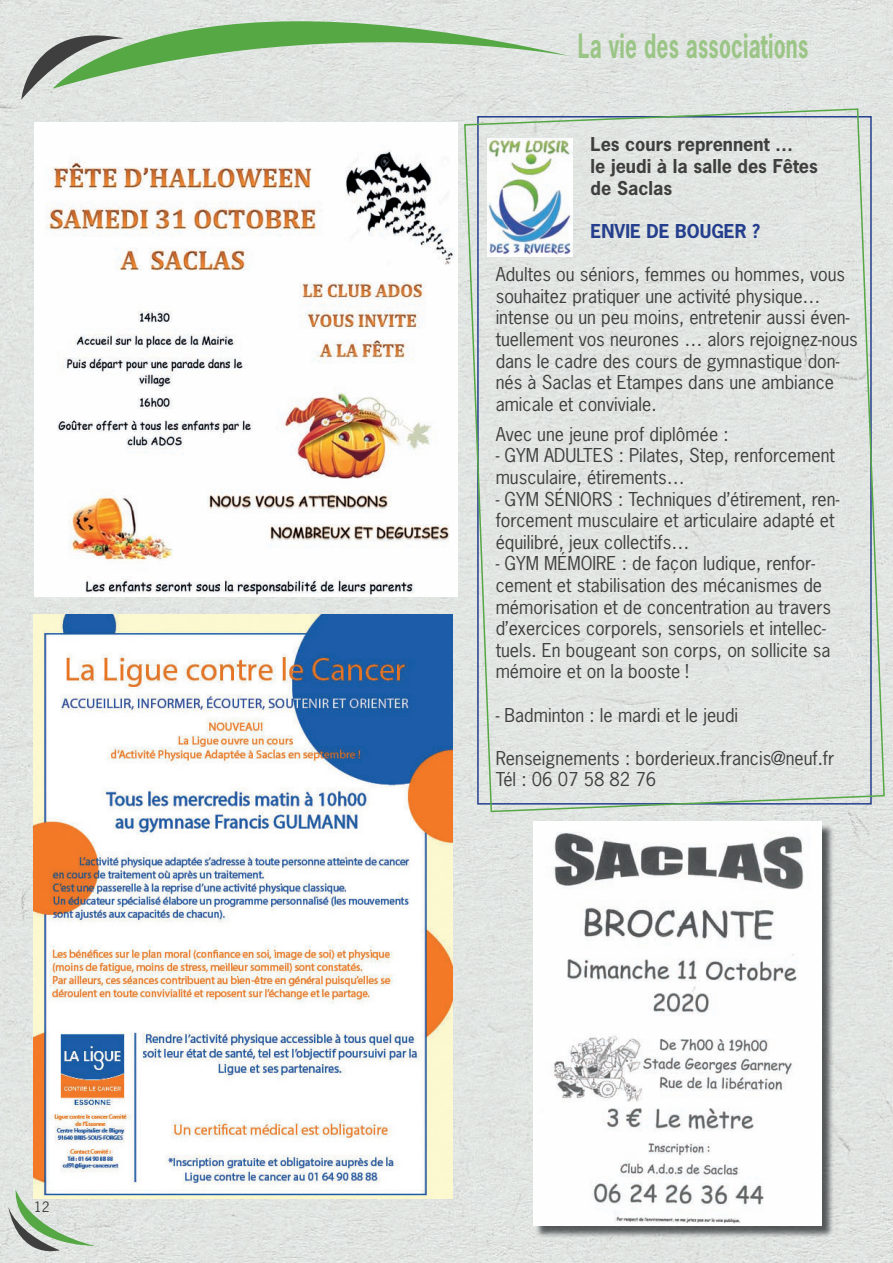
<style>
.page{position:relative;width:893px;height:1263px;background:#fff}
.page>*{position:absolute;margin:0;border:0;box-sizing:border-box;transform-origin:0 0}
.t1{font:700 31.5px "News Gothic Std";letter-spacing:.01em;color:#9bc586;scale:.67 1}
.t2{font:18px/21.6px "News Gothic Std";color:#3f3f3f}
.t3{font:700 18px/21.6px "News Gothic Std";color:#3f3f3f}
.t4{font:700 18px "News Gothic Std";color:#253f8e}
.t5{font:13.5px "News Gothic Std";color:#3f3f3f}
</style>
<div class="page">
<img style="left:0;top:0;width:893px;height:841px">
<img style="left:0;top:841px;width:577px;height:422px">
<img style="left:790px;top:841px;width:103px;height:422px">
<img style="left:577px;top:1238px;width:213px;height:25px">
<svg style="left:8px;top:1189px;width:87px;height:73px;background:#c4d1c3"></svg>
<svg style="left:53px;top:0;width:518px;height:89px;background:#c5d8c3"></svg>
<svg style="left:21px;top:19px;width:104px;height:81px;background:#b5c2b4"></svg>
<img style="left:34px;top:123px;width:423px;height:474px">
<img style="left:33px;top:615px;width:420px;height:584px">
<svg style="left:463px;top:108px;width:423px;height:705px;background:#dce1de"></svg>
<img style="left:535px;top:823px;width:299px;height:415px">
<img style="left:533px;top:822px;width:289px;height:403px">
<p class="t5" style="left:34px;top:1198px;width:17px">12</p>
<h1 class="t1" style="left:578px;top:25px;width:345px">La vie des associations</h1>
<p class="t3" style="left:591px;top:134px;width:229px">Les cours reprennent …<br>le jeudi à la salle des Fêtes de Saclas</p>
<p class="t4" style="left:591px;top:219px;width:171px">ENVIE DE BOUGER ?</p>
<p class="t2" style="left:496px;top:263px;width:364px">Adultes ou séniors, femmes ou hommes, vous souhaitez pratiquer une activité physique… intense ou un peu moins, entretenir aussi éven&shy;tuellement vos neurones … alors rejoignez-nous dans le cadre des cours de gymnastique don&shy;nés à Saclas et Etampes dans une ambiance amicale et conviviale.</p>
<p class="t2" style="left:496px;top:423px;width:234px">Avec une jeune prof diplômée :</p>
<p class="t2" style="left:496px;top:445px;width:341px">- GYM ADULTES : Pilates, Step, renforcement musculaire, étirements…</p>
<p class="t2" style="left:496px;top:488px;width:345px">- GYM SÉNIORS : Techniques d’étirement, ren&shy;forcement musculaire et articulaire adapté et équilibré, jeux collectifs…</p>
<p class="t2" style="left:496px;top:553px;width:337px">- GYM MÉMOIRE : de façon ludique, renfor&shy;cement et stabilisation des mécanismes de mémorisation et de concentration au travers d’exercices corporels, sensoriels et intellec&shy;tuels. En bougeant son corps, on sollicite sa mémoire et on la booste !</p>
<p class="t2" style="left:496px;top:704px;width:244px">- Badminton : le mardi et le jeudi</p>
<p class="t2" style="left:496px;top:747px;width:340px">Renseignements : borderieux.francis@neuf.fr<br>Tél : 06 07 58 82 76</p>
</div>
